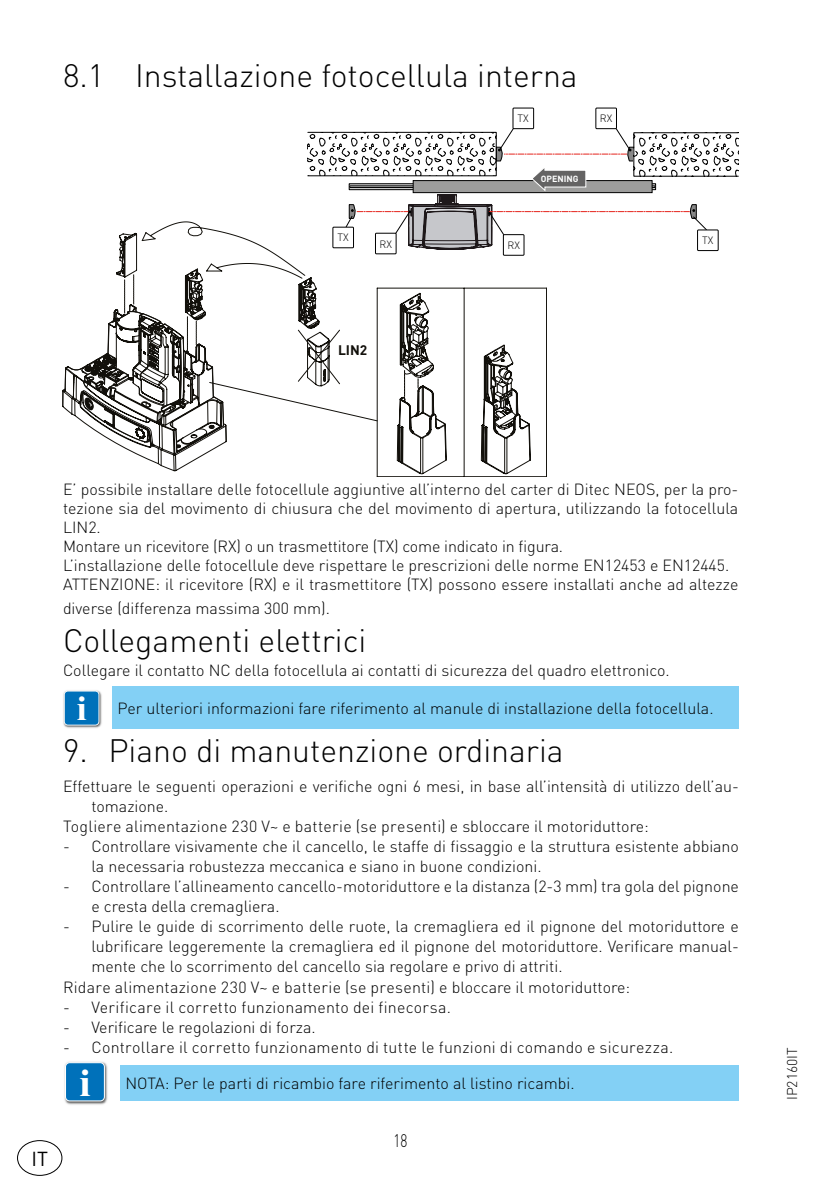
<style>
.page{position:relative;width:840px;height:1191px;background:#fff}
.page>*{position:absolute;margin:0;border:0;box-sizing:border-box;transform-origin:0 0}
.t1{font:700 39.2px "Times New Roman";color:#fff}
.t2{font:300 32px "DIN Pro";color:#000}
.t3{font:20px "DIN Pro";color:#000}
.t4{font:300 18px "DIN Pro";color:#000;scale:.75 1}
.t5{font:300 16px/19px "DIN Pro";color:#000}
.t6{font:300 14px "DIN Pro";color:#000}
.t7{font:700 13.8px "DIN Pro";color:#12100b}
.t8{font:300 10.4px "DIN Pro";color:#000}
.t9{font:700 8.8px "DIN Pro";color:#fff}
.s1{font-family:"Times New Roman";font-weight:700;font-size:35px;color:#fff}
</style>
<div class="page">
<div style="left:17px;top:1140px;width:45px;height:35px;border:1px solid #000;border-radius:50%"></div>
<div style="left:120px;top:1065px;width:618px;height:35px;background:#83d0f5"></div>
<img style="left:64px;top:1061px;width:44px;height:44px">
<svg style="left:65px;top:1062px;width:40px;height:39px;background:#197ec0"></svg>
<img style="left:63px;top:691px;width:39px;height:37px">
<svg style="left:64px;top:690px;width:35px;height:35px"></svg>
<div style="left:112px;top:686px;width:625px;height:42px;background:#83d0f5"></div>
<svg style="left:706px;top:132px;width:32px;height:44px"></svg>
<div style="left:512px;top:108px;width:21px;height:21px;border:1px solid #000"></div>
<div style="left:595px;top:108px;width:21px;height:21px;border:1px solid #000"></div>
<div style="left:697px;top:230px;width:20px;height:21px;border:1px solid #000"></div>
<svg style="left:62px;top:128px;width:644px;height:349px"></svg>
<div style="left:375px;top:233px;width:21px;height:21px;background:#fff"></div>
<div style="left:375px;top:233px;width:21px;height:21px;border:1px solid #000"></div>
<h2 class="t2" style="left:63px;top:51px;width:516px">8.1 Installazione fotocellula interna</h2>
<p class="t8" style="left:517px;top:111px;width:13px">TX</p>
<p class="t9" style="left:540px;top:173px;width:39px">OPENING</p>
<p class="t8" style="left:599px;top:111px;width:14px">RX</p>
<p class="t8" style="left:337px;top:230px;width:13px">TX</p>
<p class="t8" style="left:701px;top:233px;width:13px">TX</p>
<p class="t8" style="left:379px;top:237px;width:14px">RX</p>
<p class="t8" style="left:507px;top:238px;width:14px">RX</p>
<p class="t7" style="left:338px;top:341px;width:31px">LIN2</p>
<p class="t3" style="left:31px;top:1144px;width:18px">IT</p>
<p class="t5" style="left:63px;top:478px;width:676px">E’ possibile installare delle fotocellule aggiuntive all’interno del carter di Ditec NEOS, per la pro&shy;tezione sia del movimento di chiusura che del movimento di apertura, utilizzando la fotocellula LIN2.<br>Montare un ricevitore (RX) o un trasmettitore (TX) come indicato in figura.<br>L’installazione delle fotocellule deve rispettare le prescrizioni delle norme EN12453 e EN12445.<br>ATTENZIONE: il ricevitore (RX) e il trasmettitore (TX) possono essere installati anche ad altezze</p>
<p class="t5" style="left:63px;top:597px;width:268px">diverse (differenza massima 300 mm).</p>
<h2 class="t2" style="left:63px;top:615px;width:305px">Collegamenti elettrici</h2>
<p class="t5" style="left:63px;top:659px;width:608px">Collegare il contatto NC della fotocellula ai contatti di sicurezza del quadro elettronico.</p>
<p class="t5" style="left:77px;top:697px;width:638px"><span class="s1">i</span> Per ulteriori informazioni fare riferimento al manule di installazione della fotocellula.</p>
<h2 class="t2" style="left:63px;top:726px;width:502px">9. Piano di manutenzione ordinaria</h2>
<p class="t5" style="left:63px;top:775px;width:677px">Effettuare le seguenti operazioni e verifiche ogni 6 mesi, in base all’intensità di utilizzo dell’au-</p>
<p class="t5" style="left:91px;top:795px;width:79px">tomazione.</p>
<p class="t5" style="left:63px;top:815px;width:587px">Togliere alimentazione 230 V~ e batterie (se presenti) e sbloccare il motoriduttore:</p>
<p class="t5" style="left:91px;top:835px;width:648px;line-height:20px;text-indent:-28px">- Controllare visivamente che il cancello, le staffe di fissaggio e la struttura esistente abbiano la necessaria robustezza meccanica e siano in buone condizioni.</p>
<p class="t5" style="left:91px;top:875px;width:648px;line-height:20px;text-indent:-28px">- Controllare l’allineamento cancello-motoriduttore e la distanza (2-3 mm) tra gola del pignone e cresta della cremagliera.</p>
<p class="t5" style="left:63px;top:915px;width:677px">- Pulire le guide di scorrimento delle ruote, la cremagliera ed il pignone del motoriduttore e</p>
<p class="t5" style="left:91px;top:935px;width:648px">lubrificare leggeremente la cremagliera ed il pignone del motoriduttore. Verificare manual-</p>
<p class="t5" style="left:91px;top:955px;width:472px">mente che lo scorrimento del cancello sia regolare e privo di attriti.</p>
<p class="t5" style="left:63px;top:975px;width:568px">Ridare alimentazione 230 V~ e batterie (se presenti) e bloccare il motoriduttore:</p>
<p class="t5" style="left:63px;top:995px;width:389px">- Verificare il corretto funzionamento dei finecorsa.</p>
<p class="t5" style="left:63px;top:1015px;width:254px">- Verificare le regolazioni di forza.</p>
<p class="t5" style="left:63px;top:1035px;width:611px">- Controllare il corretto funzionamento di tutte le funzioni di comando e sicurezza.</p>
<p class="t5" style="left:125px;top:1072px;width:450px">NOTA: Per le parti di ricambio fare riferimento al listino ricambi.</p>
<h1 class="t1" style="left:79px;top:1055px;width:13px">i</h1>
<p class="t4" style="left:393px;top:1126px;width:20px">18</p>
<p class="t6" style="left:780px;top:1100px;width:54px;rotate:-90deg">IP2160IT</p>
</div>
